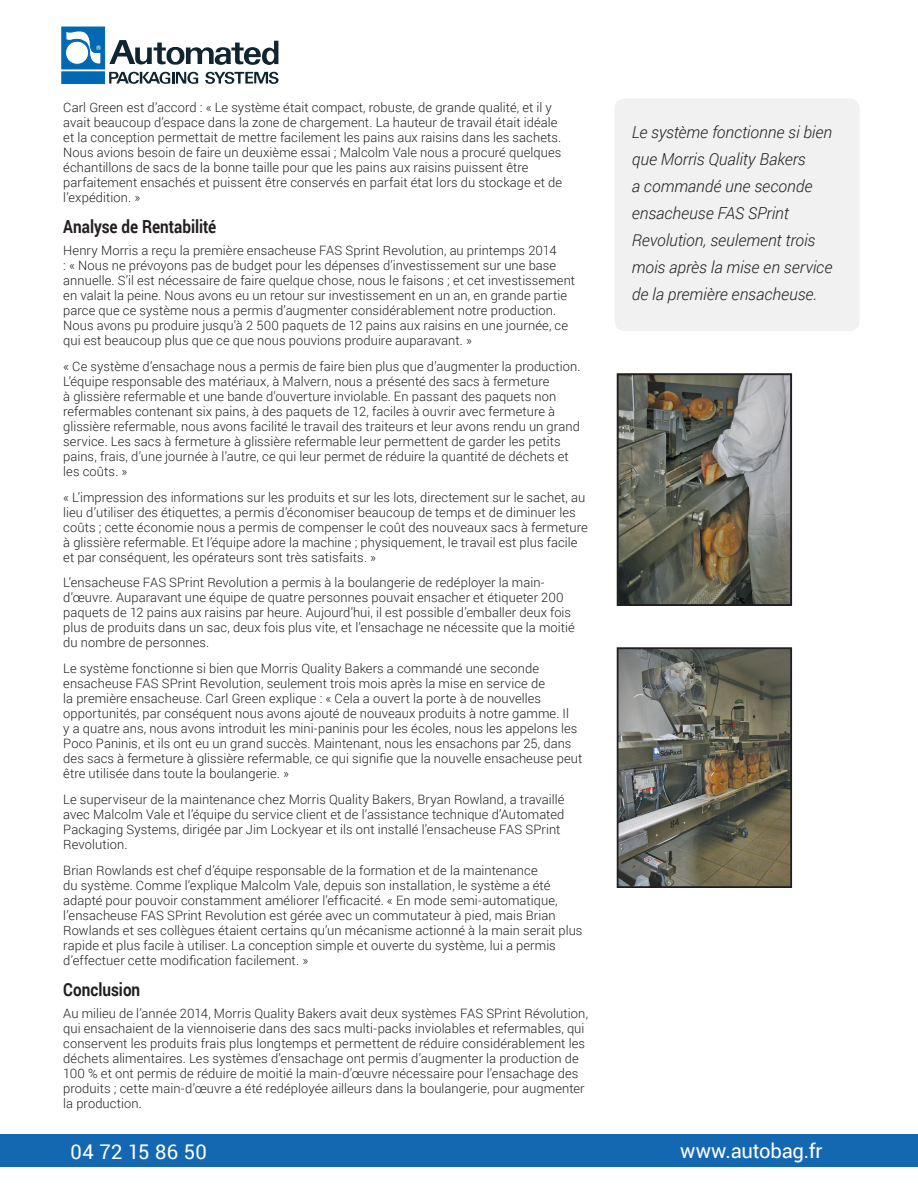
<style>
.page{position:relative;width:918px;height:1188px;background:#fff}
.page>*{position:absolute;margin:0;border:0;box-sizing:border-box;transform-origin:0 0}
.t1{font:20.25px "Roboto";letter-spacing:-.005em;color:#fff}
.subhead{font:700 18px "Roboto";color:#231f20;scale:.85 1}
.Pull_quote{font:italic 300 16.5px/27px "Roboto";color:#231f20}
.body_copy{font:300 12.9px/15px "Roboto";letter-spacing:.005em;color:#231f20}
</style>
<div class="page">
<svg style="left:205px;top:72px;width:74px;height:12px"></svg>
<svg style="left:109px;top:71px;width:90px;height:13px"></svg>
<svg style="left:109px;top:40px;width:169px;height:25px"></svg>
<div style="left:62px;top:27px;width:43px;height:42px;background:#0168b3"></div>
<div style="left:62px;top:72px;width:43px;height:12px;background:#0168b3"></div>
<div style="left:65px;top:41px;width:24px;height:23px;border:1px solid #0168b3;border-radius:50%"></div>
<svg style="left:66px;top:31px;width:35px;height:34px"></svg>
<div style="left:0;top:1134px;width:918px;height:33px;background:#1468b2"></div>
<div style="left:615px;top:98px;width:245px;height:233px;background:#f1f1f1;border-radius:10px"></div>
<img style="left:620px;top:650px;width:169px;height:235px">
<div style="left:617px;top:647px;width:175px;height:241px;border:2px solid #231f20"></div>
<img style="left:620px;top:376px;width:169px;height:227px">
<div style="left:617px;top:373px;width:175px;height:233px;border:2px solid #231f20"></div>
<p class="body_copy" style="left:63px;top:99px;width:500px">Carl Green est d’accord : « Le système était compact, robuste, de grande qualité, et il y avait beaucoup d’espace dans la zone de chargement. La hauteur de travail était idéale et la conception permettait de mettre facilement les pains aux raisins dans les sachets.<br>Nous avions besoin de faire un deuxième essai ; Malcolm Vale nous a procuré quelques échantillons de sacs de la bonne taille pour que les pains aux raisins puissent être parfaitement ensachés et puissent être conservés en parfait état lors du stockage et de l’expédition. »</p>
<p class="subhead" style="left:63px;top:214px;width:182px">Analyse de Rentabilité</p>
<p class="body_copy" style="left:63px;top:243px;width:513px">Henry Morris a reçu la première ensacheuse FAS Sprint Revolution, au printemps 2014<br>: « Nous ne prévoyons pas de budget pour les dépenses d’investissement sur une base annuelle. S’il est nécessaire de faire quelque chose, nous le faisons ; et cet investissement en valait la peine. Nous avons eu un retour sur investissement en un an, en grande partie parce que ce système nous a permis d’augmenter considérablement notre production.<br>Nous avons pu produire jusqu’à 2 500 paquets de 12 pains aux raisins en une journée, ce qui est beaucoup plus que ce que nous pouvions produire auparavant. »</p>
<p class="body_copy" style="left:63px;top:358px;width:519px">« Ce système d’ensachage nous a permis de faire bien plus que d’augmenter la production.<br>L’équipe responsable des matériaux, à Malvern, nous a présenté des sacs à fermeture<br>à glissière refermable et une bande d’ouverture inviolable. En passant des paquets non refermables contenant six pains, à des paquets de 12, faciles à ouvrir avec fermeture à glissière refermable, nous avons facilité le travail des traiteurs et leur avons rendu un grand service. Les sacs à fermeture à glissière refermable leur permettent de garder les petits pains, frais, d’une journée à l’autre, ce qui leur permet de réduire la quantité de déchets et les coûts. »</p>
<p class="body_copy" style="left:63px;top:489px;width:526px">« L’impression des informations sur les produits et sur les lots, directement sur le sachet, au lieu d’utiliser des étiquettes, a permis d’économiser beaucoup de temps et de diminuer les coûts ; cette économie nous a permis de compenser le coût des nouveaux sacs à fermeture à glissière refermable. Et l’équipe adore la machine ; physiquement, le travail est plus facile et par conséquent, les opérateurs sont très satisfaits. »</p>
<p class="body_copy" style="left:63px;top:575px;width:513px">L’ensacheuse FAS SPrint Revolution a permis à la boulangerie de redéployer la main&shy;d’œuvre. Auparavant une équipe de quatre personnes pouvait ensacher et étiqueter 200 paquets de 12 pains aux raisins par heure. Aujourd’hui, il est possible d’emballer deux fois plus de produits dans un sac, deux fois plus vite, et l’ensachage ne nécessite que la moitié du nombre de personnes.</p>
<p class="body_copy" style="left:63px;top:661px;width:521px">Le système fonctionne si bien que Morris Quality Bakers a commandé une seconde ensacheuse FAS SPrint Revolution, seulement trois mois après la mise en service de<br>la première ensacheuse. Carl Green explique : « Cela a ouvert la porte à de nouvelles opportunités, par conséquent nous avons ajouté de nouveaux produits à notre gamme. Il<br>y a quatre ans, nous avons introduit les mini-paninis pour les écoles, nous les appelons les Poco Paninis, et ils ont eu un grand succès. Maintenant, nous les ensachons par 25, dans des sacs à fermeture à glissière refermable, ce qui signifie que la nouvelle ensacheuse peut être utilisée dans toute la boulangerie. »</p>
<p class="body_copy" style="left:63px;top:792px;width:503px">Le superviseur de la maintenance chez Morris Quality Bakers, Bryan Rowland, a travaillé avec Malcolm Vale et l’équipe du service client et de l’assistance technique d’Automated Packaging Systems, dirigée par Jim Lockyear et ils ont installé l’ensacheuse FAS SPrint Revolution.</p>
<p class="body_copy" style="left:63px;top:862px;width:521px">Brian Rowlands est chef d’équipe responsable de la formation et de la maintenance<br>du système. Comme l’explique Malcolm Vale, depuis son installation, le système a été adapté pour pouvoir constamment améliorer l’efficacité. « En mode semi-automatique, l’ensacheuse FAS SPrint Revolution est gérée avec un commutateur à pied, mais Brian Rowlands et ses collègues étaient certains qu’un mécanisme actionné à la main serait plus rapide et plus facile à utiliser. La conception simple et ouverte du système, lui a permis d’effectuer cette modification facilement. »</p>
<p class="subhead" style="left:63px;top:977px;width:92px">Conclusion</p>
<p class="body_copy" style="left:63px;top:1005px;width:526px">Au milieu de l’année 2014, Morris Quality Bakers avait deux systèmes FAS SPrint Révolution, qui ensachaient de la viennoiserie dans des sacs multi-packs inviolables et refermables, qui conservent les produits frais plus longtemps et permettent de réduire considérablement les déchets alimentaires. Les systèmes d’ensachage ont permis d’augmenter la production de 100 % et ont permis de réduire de moitié la main-d’œuvre nécessaire pour l’ensachage des produits ; cette main-d’œuvre a été redéployée ailleurs dans la boulangerie, pour augmenter la production.</p>
<p class="Pull_quote" style="left:632px;top:118px;width:202px">Le système fonctionne si bien que Morris Quality Bakers<br>a commandé une seconde ensacheuse FAS SPrint<br>Revolution, seulement trois mois après la mise en service de la première ensacheuse.</p>
<h1 class="t1" style="left:71px;top:1137px;width:138px">04 72 15 86 50</h1>
<h1 class="t1" style="left:680px;top:1137px;width:144px">www.autobag.fr</h1>
</div>
